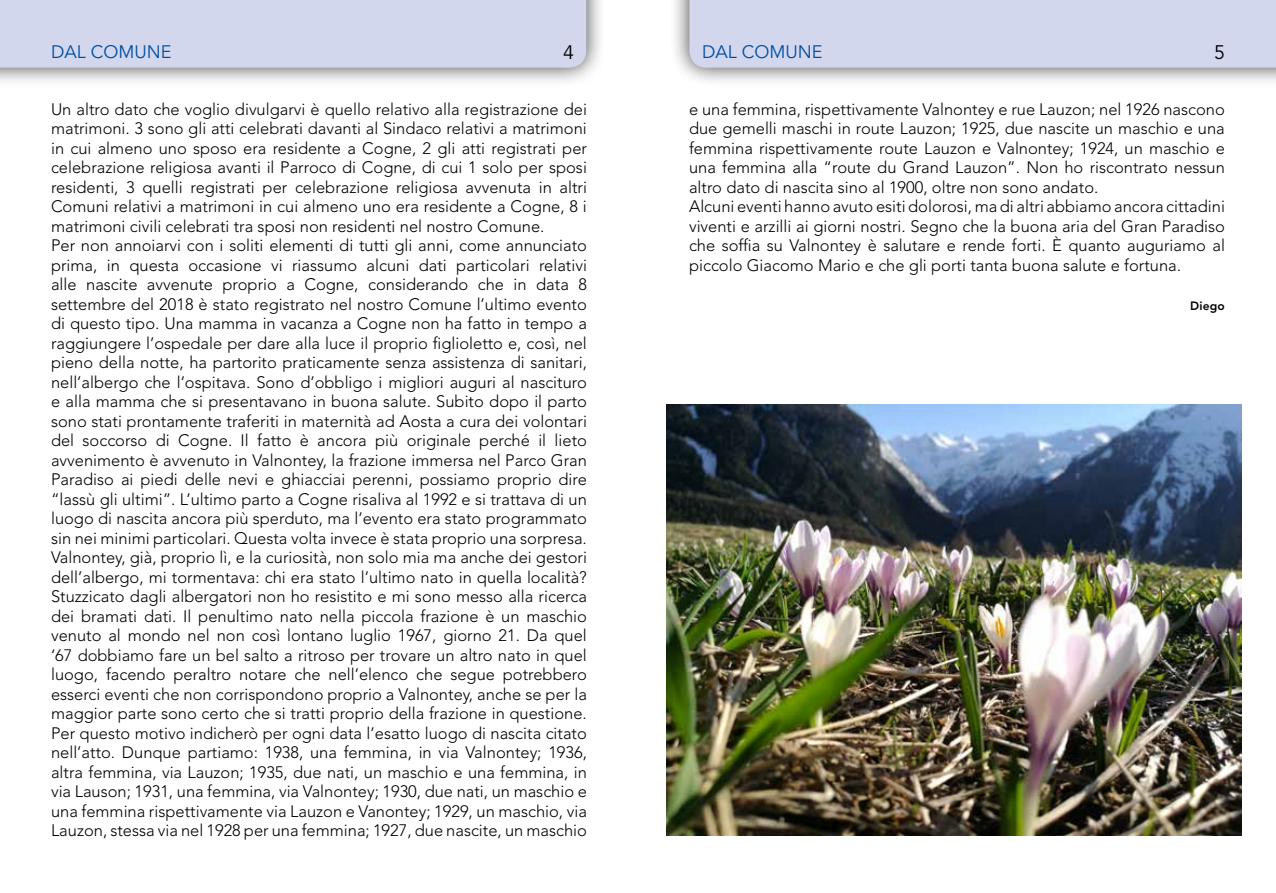
<style>
.page{position:relative;width:1276px;height:893px;background:#fff}
.page>*{position:absolute;margin:0;border:0;box-sizing:border-box;transform-origin:0 0}
.t1{font:19.5px "Avenir LT Std";color:#000}
.t2{font:18px "Avenir LT Std";color:#004f9f}
.t3{font:300 16.5px/19.5px "Avenir LT Std";color:#000}
.t4{font:800 12px "Avenir LT Std";letter-spacing:.02em;color:#000}
</style>
<div class="page">
<div style="left:0;top:0;width:606px;height:88px;background:#000;opacity:.75"></div>
<div style="left:0;top:0;width:586px;height:68px;background:#d3d7ee"></div>
<div style="left:669px;top:0;width:607px;height:88px;background:#000;opacity:.75"></div>
<div style="left:689px;top:0;width:587px;height:68px;background:#d3d7ee"></div>
<img style="left:666px;top:404px;width:575px;height:432px">
<p class="t2" style="left:51px;top:41px;width:122px">DAL COMUNE</p>
<p class="t1" style="left:563px;top:41px;width:12px">4</p>
<p class="t2" style="left:702px;top:41px;width:122px">DAL COMUNE</p>
<p class="t1" style="left:1214px;top:41px;width:12px">5</p>
<p class="t3" style="left:51px;top:99px;width:537px">Un altro dato che voglio divulgarvi è quello relativo alla registrazione dei matrimoni. 3 sono gli atti celebrati davanti al Sindaco relativi a matrimoni in cui almeno uno sposo era residente a Cogne, 2 gli atti registrati per celebrazione religiosa avanti il Parroco di Cogne, di cui 1 solo per sposi residenti, 3 quelli registrati per celebrazione religiosa avvenuta in altri Comuni relativi a matrimoni in cui almeno uno era residente a Cogne, 8 i matrimoni civili celebrati tra sposi non residenti nel nostro Comune.<br>Per non annoiarvi con i soliti elementi di tutti gli anni, come annunciato prima, in questa occasione vi riassumo alcuni dati particolari relativi alle nascite avvenute proprio a Cogne, considerando che in data 8 settembre del 2018 è stato registrato nel nostro Comune l’ultimo evento di questo tipo. Una mamma in vacanza a Cogne non ha fatto in tempo a raggiungere l’ospedale per dare alla luce il proprio figlioletto e, così, nel pieno della notte, ha partorito praticamente senza assistenza di sanitari, nell’albergo che l’ospitava. Sono d’obbligo i migliori auguri al nascituro e alla mamma che si presentavano in buona salute. Subito dopo il parto sono stati prontamente traferiti in maternità ad Aosta a cura dei volontari del soccorso di Cogne. Il fatto è ancora più originale perché il lieto avvenimento è avvenuto in Valnontey, la frazione immersa nel Parco Gran Paradiso ai piedi delle nevi e ghiacciai perenni, possiamo proprio dire “lassù gli ultimi”. L’ultimo parto a Cogne risaliva al 1992 e si trattava di un luogo di nascita ancora più sperduto, ma l’evento era stato programmato sin nei minimi particolari. Questa volta invece è stata proprio una sorpresa.<br>Valnontey, già, proprio lì, e la curiosità, non solo mia ma anche dei gestori dell’albergo, mi tormentava: chi era stato l’ultimo nato in quella località?<br>Stuzzicato dagli albergatori non ho resistito e mi sono messo alla ricerca dei bramati dati. Il penultimo nato nella piccola frazione è un maschio venuto al mondo nel non così lontano luglio 1967, giorno 21. Da quel ‘67 dobbiamo fare un bel salto a ritroso per trovare un altro nato in quel luogo, facendo peraltro notare che nell’elenco che segue potrebbero esserci eventi che non corrispondono proprio a Valnontey, anche se per la maggior parte sono certo che si tratti proprio della frazione in questione.<br>Per questo motivo indicherò per ogni data l’esatto luogo di nascita citato nell’atto. Dunque partiamo: 1938, una femmina, in via Valnontey; 1936, altra femmina, via Lauzon; 1935, due nati, un maschio e una femmina, in via Lauson; 1931, una femmina, via Valnontey; 1930, due nati, un maschio e una femmina rispettivamente via Lauzon e Vanontey; 1929, un maschio, via Lauzon, stessa via nel 1928 per una femmina; 1927, due nascite, un maschio</p>
<p class="t3" style="left:689px;top:99px;width:537px">e una femmina, rispettivamente Valnontey e rue Lauzon; nel 1926 nascono due gemelli maschi in route Lauzon; 1925, due nascite un maschio e una femmina rispettivamente route Lauzon e Valnontey; 1924, un maschio e una femmina alla “route du Grand Lauzon”. Non ho riscontrato nessun altro dato di nascita sino al 1900, oltre non sono andato.<br>Alcuni eventi hanno avuto esiti dolorosi, ma di altri abbiamo ancora cittadini viventi e arzilli ai giorni nostri. Segno che la buona aria del Gran Paradiso che soffia su Valnontey è salutare e rende forti. È quanto auguriamo al piccolo Giacomo Mario e che gli porti tanta buona salute e fortuna.</p>
<p class="t4" style="left:1190px;top:298px;width:36px">Diego</p>
</div>
